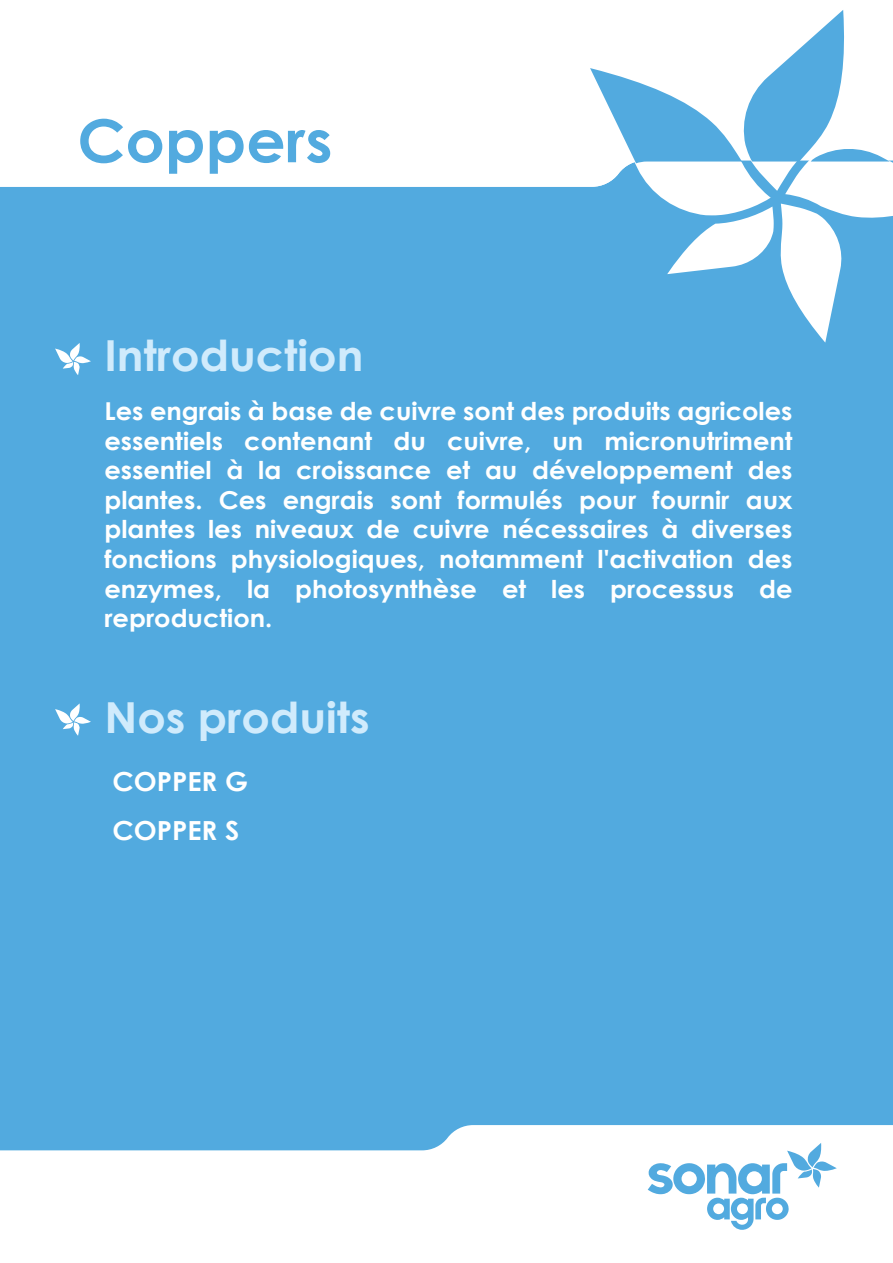
<style>
.page{position:relative;width:893px;height:1263px;background:#52aadf}
.page>*{position:absolute;margin:0;border:0;box-sizing:border-box;transform-origin:0 0}
.t1{font:700 59.25px "Century Gothic";color:#52aadf;scale:1.04 1}
.t2{font:700 42.75px "Century Gothic";color:#d0ebfc;scale:1.04 1}
.t3{font:700 26.25px/49.3px "Century Gothic";color:#fff;scale:1.04 1}
.t4{font:700 24.6px/29.5px "Century Gothic";color:#fff;text-align:justify;scale:1.04 1}
</style>
<div class="page">
<svg style="left:55px;top:343px;width:36px;height:32px"></svg>
<svg style="left:55px;top:703px;width:36px;height:33px"></svg>
<svg style="left:0;top:1125px;width:893px;height:138px;background:#ecf5fb"></svg>
<div style="left:0;top:0;width:893px;height:187px;background:#fff"></div>
<svg style="left:648px;top:1143px;width:189px;height:87px"></svg>
<svg style="left:588px;top:9px;width:305px;height:334px"></svg>
<h1 class="t1" style="left:77px;top:96px;width:247px">Coppers</h1>
<h2 class="t2" style="left:104px;top:323px;width:251px">Introduction</h2>
<p class="t4" style="left:104px;top:395px;width:663px">Les engrais à base de cuivre sont des produits agricoles essentiels contenant du cuivre, un micronutriment essentiel à la croissance et au développement des plantes. Ces engrais sont formulés pour fournir aux plantes les niveaux de cuivre nécessaires à diverses fonctions physiologiques, notamment l'activation des enzymes, la photosynthèse et les processus de reproduction.</p>
<h2 class="t2" style="left:104px;top:685px;width:257px">Nos produits</h2>
<p class="t3" style="left:112px;top:755px;width:132px">COPPER G<br>COPPER S</p>
</div>
